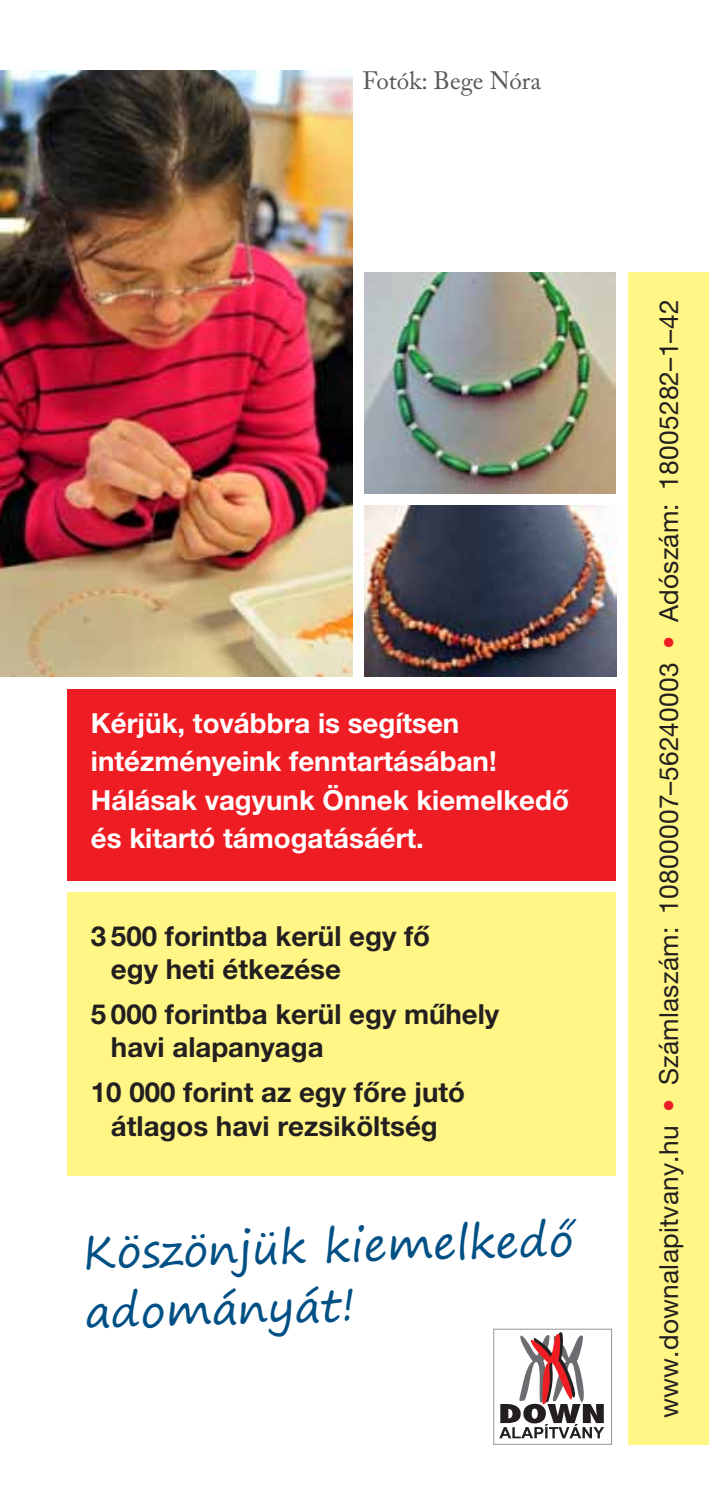
<style>
.page{position:relative;width:709px;height:1489px;background:#fff}
.page>*{position:absolute;margin:0;border:0;box-sizing:border-box;transform-origin:0 0}
.t1{font:44.75px/60.5px "Segoe Print";color:#005085}
.t2{font:700 27.75px/33.2px "Helvetica Neue LT Pro";color:#231f20}
.t3{font:700 27.75px/38.5px "Helvetica Neue LT Pro";color:#fff}
.t4{font:26.25px "Helvetica Neue LT Pro";letter-spacing:.01em;color:#231f20}
.t5{font:25px "Adobe Caslon Pro";color:#57585a}
.s1{color:#ee1d23}
</style>
<div class="page">
<div style="left:628px;top:272px;width:81px;height:1172px;background:#fff685"></div>
<div style="left:493px;top:1328px;width:119px;height:116px;border:1px solid #939598"></div>
<svg style="left:499px;top:1329px;width:105px;height:109px"></svg>
<div style="left:68px;top:688px;width:548px;height:192px;background:#ee1d23"></div>
<div style="left:68px;top:892px;width:548px;height:283px;background:#fff685"></div>
<img style="left:0;top:71px;width:352px;height:605px">
<img style="left:364px;top:505px;width:252px;height:171px">
<img style="left:364px;top:272px;width:252px;height:221px">
<p class="t5" style="left:362px;top:66px;width:180px">Fotók: Bege Nóra</p>
<p class="t3" style="left:91px;top:703px;width:407px">Kérjük, továbbra is segítsen intézményeink fenntartásában!</p>
<p class="t3" style="left:91px;top:780px;width:479px">Hálásak vagyunk Önnek kiemelkedő és kitartó támogatásáért.</p>
<p class="t2" style="left:111px;top:918px;width:321px;text-indent:-20px">3 500 forintba kerül egy fő egy heti étkezése</p>
<p class="t2" style="left:111px;top:996px;width:390px;text-indent:-20px">5 000 forintba kerül egy műhely havi alapanyaga</p>
<p class="t2" style="left:91px;top:1075px;width:375px;text-align:center">10 000 forint az egy főre jutó átlagos havi rezsiköltség</p>
<p class="t1" style="left:83px;top:1218px;width:492px;rotate:-1deg">Köszönjük kiemelkedő adományát!</p>
<p class="t4" style="left:653px;top:1417px;width:1119px;rotate:-90deg">www.downalapitvany.hu <span class="s1">•</span> Számlaszám: 10800007–56240003 <span class="s1">•</span> Adószám: 18005282–1–42</p>
</div>
